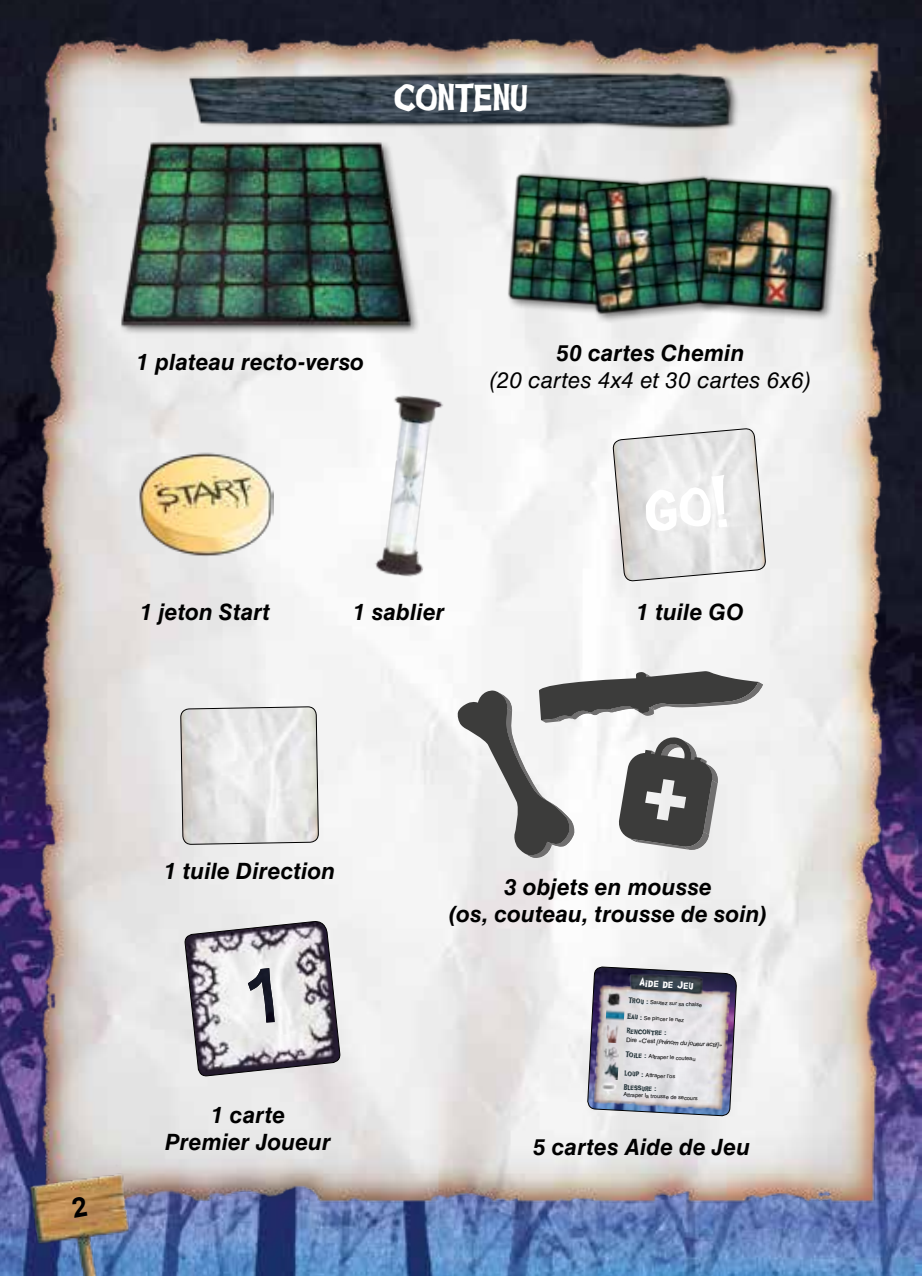
<style>
.page{position:relative;width:922px;height:1276px;background:#fff}
.page>*{position:absolute;margin:0;border:0;box-sizing:border-box;transform-origin:0 0}
.t1{font:42.5px "Ghoulish Fright AOE";letter-spacing:.01em;color:#fff}
.t2{font:italic 700 22.5px/27px "Helvetica LT Std";letter-spacing:.01em;color:#000;text-align:center}
.t3{font:italic 22.5px "Helvetica LT Std";letter-spacing:.005em;color:#000}
.t4{font:12.5px "Ghoulish Fright AOE";color:#fff}
.t5{font:8.75px "Ghoulish Fright AOE";color:#27373c}
.t6{font:italic 6.25px "Helvetica LT Std";color:#000}
.t7{font:5.5px "Helvetica LT Std";color:#000}
.s1{font-family:"Ghoulish Fright AOE";font-size:8.75px;color:#27373c}
.s2{font-style:normal}
</style>
<div class="page">
<img style="left:0;top:0;width:921px;height:1276px">
<img style="left:35px;top:35px;width:851px;height:1170px">
<img style="left:23px;top:1161px;width:117px;height:115px">
<img style="left:501px;top:163px;width:149px;height:149px">
<img style="left:179px;top:67px;width:563px;height:66px">
<div style="left:581px;top:174px;width:150px;height:150px;background:#000;opacity:.5"></div>
<img style="left:575px;top:165px;width:154px;height:154px">
<img style="left:371px;top:388px;width:73px;height:197px">
<img style="left:110px;top:139px;width:313px;height:196px">
<img style="left:136px;top:451px;width:138px;height:105px">
<svg style="left:180px;top:706px;width:139px;height:138px"></svg>
<svg style="left:457px;top:671px;width:305px;height:187px"></svg>
<img style="left:587px;top:962px;width:149px;height:162px">
<svg style="left:184px;top:920px;width:156px;height:160px"></svg>
<svg style="left:612px;top:422px;width:153px;height:165px"></svg>
<div style="left:695px;top:175px;width:147px;height:147px;background:#000;opacity:.5"></div>
<img style="left:690px;top:167px;width:150px;height:149px">
<svg style="left:71px;top:1196px;width:17px;height:22px"></svg>
<h1 class="t1" style="left:394px;top:71px;width:135px">CONTENU</h1>
<p class="t2" style="left:136px;top:348px;width:229px">1 plateau recto-verso</p>
<p class="t2" style="left:556px;top:339px;width:190px">50 cartes Chemin</p>
<p class="t3" style="left:489px;top:367px;width:323px">(20 cartes 4x4 et 30 cartes 6x6)</p>
<p class="t2" style="left:140px;top:598px;width:132px">1 jeton Start</p>
<p class="t2" style="left:353px;top:598px;width:93px">1 sablier</p>
<p class="t2" style="left:636px;top:598px;width:108px">1 tuile GO</p>
<p class="t2" style="left:164px;top:857px;width:173px">1 tuile Direction</p>
<p class="t2" style="left:165px;top:1101px;width:167px">1 carte<br>Premier Joueur</p>
<p class="t2" style="left:448px;top:873px;width:321px">3 objets en mousse<br>(os, couteau, trousse de soin)</p>
<p class="t4" style="left:640px;top:974px;width:55px;rotate:3deg">Aide de jeu</p>
<p class="t7" style="left:628px;top:998px;width:75px;rotate:3deg"><span class="s1">Trou :</span> Sautez sur sa chaise</p>
<p class="t7" style="left:627px;top:1013px;width:58px;rotate:3deg"><span class="s1">Eau :</span> Se pincer le nez</p>
<p class="t5" style="left:627px;top:1025px;width:41px;rotate:3deg">Rencontre :</p>
<p class="t6" style="left:626px;top:1036px;width:97px;rotate:3deg"><span class="s2">Dire «C’est</span> [Prénom du joueur actif]»</p>
<p class="t7" style="left:624px;top:1070px;width:52px;rotate:3deg"><span class="s1">Loup :</span> Attraper l’os</p>
<p class="t5" style="left:624px;top:1081px;width:34px;rotate:3deg">Blessure :</p>
<p class="t7" style="left:623px;top:1091px;width:76px;rotate:3deg">Attraper la trousse de secours</p>
<p class="t7" style="left:625px;top:1052px;width:72px;rotate:3deg"><span class="s1">Toile :</span> Attraper le couteau</p>
<p class="t2" style="left:533px;top:1133px;width:218px">5 cartes Aide de Jeu</p>
</div>
